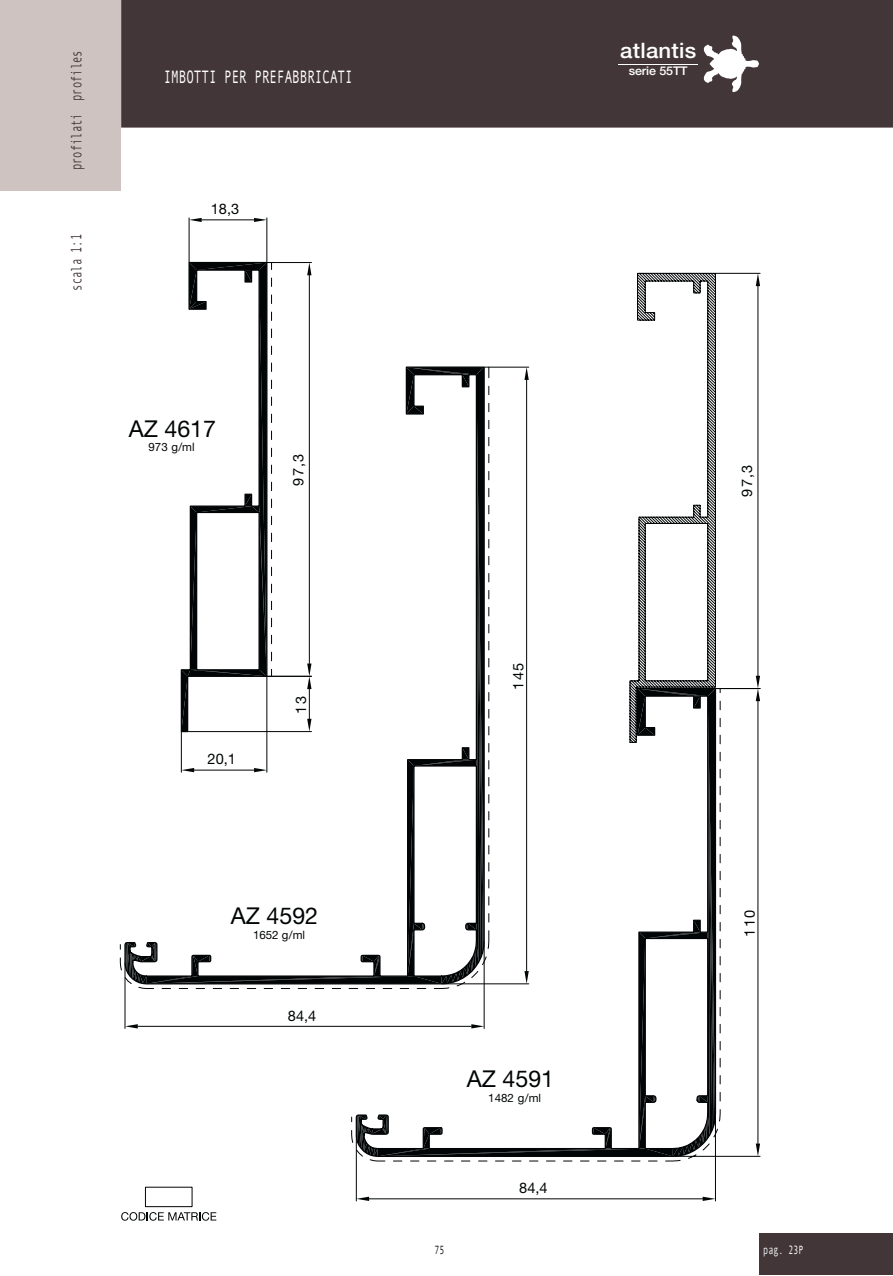
<style>
.page{position:relative;width:893px;height:1276px;background:#fff}
.page>*{position:absolute;margin:0;border:0;box-sizing:border-box;transform-origin:0 0}
.t1{font:23.25px "Helvetica Neue";color:#020506}
.t2{font:500 21.3px "Helvetica Neue";letter-spacing:.01em;color:#fff;scale:1.04 1}
.t3{font:18px "Andale Mono";color:#fff;scale:.7 1}
.t4{font:15px "Andale Mono";color:#433639;scale:.7 1}
.t5{font:14.55px "Helvetica Neue";letter-spacing:.075em;color:#020506}
.t6{font:500 12px "Helvetica Neue";letter-spacing:-.01em;color:#fff;scale:1.04 1}
.t7{font:12px "Andale Mono";color:#fff;scale:.7 1}
.t8{font:12px "Andale Mono";color:#231f20;scale:.7 1}
.t9{font:11.55px "Helvetica Neue";color:#020506}
</style>
<div class="page">
<div style="left:1px;top:1px;width:120px;height:190px;background:#cec3c0"></div>
<div style="left:121px;top:1px;width:771px;height:127px;background:#433639"></div>
<div style="left:759px;top:1233px;width:133px;height:42px;background:#433639"></div>
<svg style="left:704px;top:35px;width:55px;height:57px"></svg>
<hr style="left:618px;top:64px;width:80px;height:1px;background:#fff">
<svg style="left:121px;top:1212px;width:95px;height:8px"></svg>
<hr style="left:715px;top:1114px;width:1px;height:87px;background:#020506">
<hr style="left:356px;top:1135px;width:1px;height:66px;background:#020506">
<hr style="left:369px;top:1198px;width:334px;height:1px;background:#020506">
<svg style="left:703px;top:1196px;width:12px;height:5px"></svg>
<svg style="left:356px;top:1196px;width:13px;height:5px"></svg>
<svg style="left:355px;top:688px;width:405px;height:473px"></svg>
<svg style="left:756px;top:1143px;width:4px;height:13px"></svg>
<hr style="left:716px;top:688px;width:44px;height:1px;background:#020506">
<hr style="left:716px;top:273px;width:44px;height:1px;background:#020506">
<hr style="left:758px;top:286px;width:1px;height:395px;background:#020506">
<svg style="left:756px;top:676px;width:4px;height:25px"></svg>
<svg style="left:756px;top:273px;width:4px;height:13px"></svg>
<svg style="left:125px;top:261px;width:590px;height:895px"></svg>
<hr style="left:267px;top:218px;width:1px;height:44px;background:#020506">
<hr style="left:189px;top:218px;width:1px;height:44px;background:#020506">
<hr style="left:202px;top:220px;width:52px;height:1px;background:#020506">
<svg style="left:254px;top:218px;width:13px;height:4px"></svg>
<svg style="left:189px;top:218px;width:13px;height:4px"></svg>
<p class="t4" style="left:68px;top:170px;width:173px;rotate:-90deg">profilati profiles</p>
<p class="t4" style="left:68px;top:291px;width:82px;rotate:-90deg">scala 1:1</p>
<p class="t3" style="left:164px;top:67px;width:272px">IMBOTTI PER PREFABBRICATI</p>
<p class="t5" style="left:211px;top:204px;width:30px">18,3</p>
<h1 class="t1" style="left:129px;top:421px;width:89px">AZ 4617</h1>
<p class="t9" style="left:149px;top:443px;width:48px">973 g/ml</p>
<p class="t5" style="left:293px;top:486px;width:33px;rotate:-90deg">97,3</p>
<p class="t5" style="left:208px;top:754px;width:30px">20,1</p>
<p class="t5" style="left:296px;top:713px;width:19px;rotate:-90deg">13</p>
<h1 class="t1" style="left:231px;top:907px;width:89px">AZ 4592</h1>
<p class="t9" style="left:253px;top:930px;width:54px">1652 g/ml</p>
<p class="t5" style="left:288px;top:1010px;width:30px">84,4</p>
<h2 class="t2" style="left:620px;top:43px;width:75px">atlantis</h2>
<p class="t6" style="left:629px;top:67px;width:58px">serie 55TT</p>
<p class="t5" style="left:513px;top:690px;width:28px;rotate:-90deg">145</p>
<h1 class="t1" style="left:467px;top:1070px;width:89px">AZ 4591</h1>
<p class="t9" style="left:488px;top:1093px;width:54px">1482 g/ml</p>
<p class="t8" style="left:434px;top:1243px;width:16px">75</p>
<p class="t5" style="left:519px;top:1182px;width:30px">84,4</p>
<p class="t5" style="left:742px;top:497px;width:33px;rotate:-90deg">97,3</p>
<p class="t5" style="left:744px;top:937px;width:28px;rotate:-90deg">110</p>
<p class="t7" style="left:763px;top:1243px;width:59px">pag. 23P</p>
</div>
